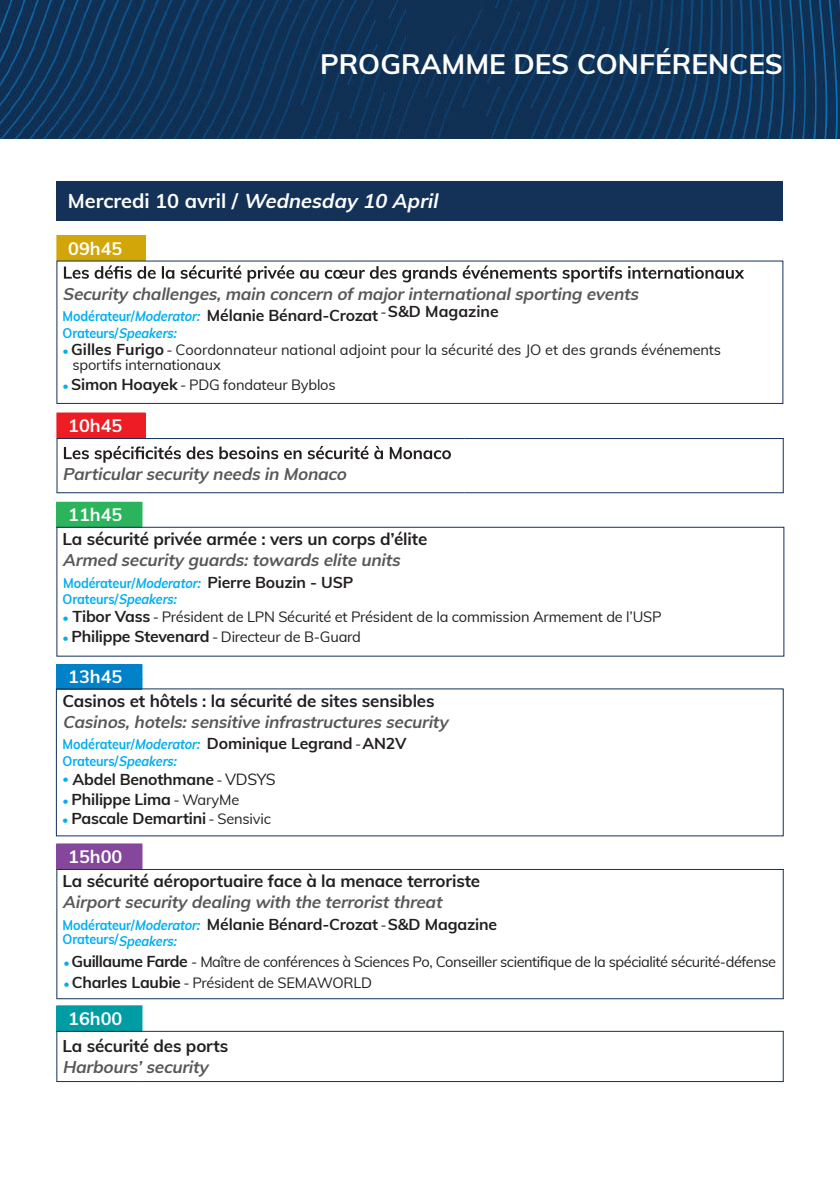
<style>
.page{position:relative;width:840px;height:1191px;background:#fff}
.page>*{position:absolute;margin:0;border:0;box-sizing:border-box;transform-origin:0 0}
.t1{font:700 28px "Muli";color:#fff}
.t2{font:700 20px "Muli";color:#fff}
.t3{font:700 18px "Muli";color:#fff}
.t4{font:italic 700 17px "Muli";color:#57585a}
.t5{font:700 17px "Muli";letter-spacing:-.01em;color:#231f20}
.t6{font:700 15.8px "Muli";letter-spacing:-.01em;color:#231f20}
.t7{font:14.6px "Muli";letter-spacing:-.015em;color:#231f20}
.t8{font:700 14px "Muli";letter-spacing:-.01em;color:#00aeef;scale:.9 1}
.t9{font:12px "Muli";color:#00aeef}
.s1{font-style:italic}
.s2{font-size:14px;color:#00aeef}
.s3{font-style:italic;font-size:14px;color:#00aeef}
.s4{font-weight:700;font-size:15.8px}
.s5{font-size:12px;color:#00aeef}
.s6{font-weight:400;font-size:14.6px}
.s7{font-weight:400}
.s8{font-weight:400;font-size:12px;color:#00aeef}
</style>
<div class="page">
<img style="left:0;top:0;width:839px;height:139px">
<div style="left:56px;top:181px;width:726px;height:39px;background:#143257"></div>
<div style="left:57px;top:235px;width:88px;height:26px;background:#d2a609"></div>
<hr style="left:56px;top:235px;width:89px;height:1px;background:#d2a609">
<svg style="left:56px;top:236px;width:1px;height:24px"></svg>
<svg style="left:64px;top:236px;width:679px;height:46px"></svg>
<div style="left:57px;top:413px;width:88px;height:25px;background:#ee1d23"></div>
<hr style="left:56px;top:412px;width:89px;height:1px;background:#ee1d23">
<svg style="left:56px;top:413px;width:1px;height:25px"></svg>
<hr style="left:56px;top:438px;width:89px;height:1px;background:#143257">
<hr style="left:56px;top:439px;width:1px;height:54px;background:#143257">
<hr style="left:145px;top:438px;width:319px;height:1px;background:#143257">
<hr style="left:464px;top:438px;width:319px;height:1px;background:#143257">
<hr style="left:782px;top:439px;width:1px;height:54px;background:#143257">
<hr style="left:56px;top:492px;width:89px;height:1px;background:#143257">
<hr style="left:145px;top:492px;width:319px;height:1px;background:#143257">
<hr style="left:464px;top:492px;width:319px;height:1px;background:#143257">
<svg style="left:64px;top:446px;width:386px;height:17px"></svg>
<div style="left:57px;top:502px;width:85px;height:26px;background:#2cb45d"></div>
<hr style="left:56px;top:502px;width:86px;height:1px;background:#2cb45d">
<svg style="left:56px;top:503px;width:1px;height:24px"></svg>
<div style="left:57px;top:664px;width:85px;height:25px;background:#0081c8"></div>
<svg style="left:56px;top:664px;width:1px;height:24px"></svg>
<div style="left:57px;top:844px;width:85px;height:25px;background:#84479b"></div>
<hr style="left:56px;top:843px;width:86px;height:1px;background:#84479b">
<svg style="left:56px;top:844px;width:1px;height:25px"></svg>
<hr style="left:56px;top:869px;width:86px;height:1px;background:#143257">
<hr style="left:56px;top:870px;width:1px;height:128px;background:#143257">
<hr style="left:142px;top:869px;width:641px;height:1px;background:#143257">
<hr style="left:782px;top:869px;width:1px;height:129px;background:#143257">
<hr style="left:56px;top:998px;width:86px;height:1px;background:#143257">
<hr style="left:142px;top:998px;width:641px;height:1px;background:#143257">
<div style="left:57px;top:1005px;width:85px;height:26px;background:#009ca4"></div>
<hr style="left:56px;top:1005px;width:86px;height:1px;background:#009ca4">
<svg style="left:56px;top:1006px;width:1px;height:24px"></svg>
<hr style="left:56px;top:1030px;width:86px;height:1px;background:#143257">
<hr style="left:56px;top:1031px;width:1px;height:50px;background:#143257">
<hr style="left:142px;top:1030px;width:641px;height:1px;background:#143257">
<hr style="left:782px;top:1031px;width:1px;height:50px;background:#143257">
<hr style="left:56px;top:1081px;width:86px;height:1px;background:#143257">
<hr style="left:142px;top:1081px;width:641px;height:1px;background:#143257">
<div style="left:56px;top:260px;width:727px;height:144px;border:1px solid #143257"></div>
<div style="left:56px;top:527px;width:728px;height:129px;border:1px solid #143257"></div>
<h1 class="t1" style="left:320px;top:44px;width:464px">PROGRAMME DES CONFÉRENCES</h1>
<h2 class="t2" style="left:68px;top:186px;width:376px">M e rc re d i 1 0 a v r i l / <span class="s1">Wednesday 10 April</span></h2>
<p class="t3" style="left:68px;top:235px;width:56px">09h45</p>
<p class="t4" style="left:63px;top:281px;width:581px">Security challenges,main concern ofmajorinternationalsporting events</p>
<p class="t6" style="left:63px;top:304px;width:437px"><span class="s2">Modérateur/</span><span class="s3">Moderator:</span> Mélanie Bénard-Crozat <sup>-</sup>S&amp;D Magazine</p>
<p class="t8" style="left:63px;top:322px;width:131px">Orateurs/<span class="s1">Speakers:</span></p>
<p class="t7" style="left:71px;top:339px;width:651px"><span class="s4">Gilles Furigo</span> - Coordonnateur national adjoint pour la sécurité des JO et des grands événements</p>
<p class="t7" style="left:62px;top:374px;width:275px"><span class="s5">•</span> <span class="s4">Simon Hoayek</span> - PDG fondateur Byblos</p>
<p class="t3" style="left:68px;top:412px;width:56px">10h45</p>
<p class="t4" style="left:63px;top:461px;width:289px">Particularsecurity needs in Monaco</p>
<p class="t3" style="left:68px;top:502px;width:56px">11h45</p>
<p class="t5" style="left:63px;top:527px;width:366px">La sécurité privée armée : vers un corps d’élite</p>
<p class="t4" style="left:63px;top:548px;width:343px">Armed security guards:towards elite units</p>
<p class="t8" style="left:63px;top:588px;width:131px">Orateurs/<span class="s1">Speakers:</span></p>
<p class="t7" style="left:72px;top:606px;width:590px"><span class="s4">Tibor Vass</span> - Président de LPN Sécurité et Président de la commission Armement de l’USP</p>
<p class="t7" style="left:63px;top:626px;width:300px"><span class="s5">•</span> <span class="s4">Philippe Stevenard</span> - Directeur de B-Guard</p>
<p class="t3" style="left:68px;top:663px;width:56px">13h45</p>
<p class="t5" style="left:63px;top:688px;width:373px">Casinos et hôtels : la sécurité de sites sensibles</p>
<p class="t4" style="left:63px;top:709px;width:386px">Casinos,hotels:sensitive infrastructures security</p>
<p class="t6" style="left:63px;top:732px;width:345px"><span class="s2">Modérateur/</span><span class="s3">Moderator:</span> Dominique Legrand <span class="s6">-</span>AN2V</p>
<p class="t8" style="left:63px;top:751px;width:131px">Orateurs/<span class="s1">Speakers:</span></p>
<p class="t6" style="left:72px;top:768px;width:204px">Abdel Benothmane <span class="s6">-</span> <span class="s7">VDSYS</span></p>
<p class="t6" style="left:62px;top:787px;width:178px"><span class="s8">•</span> Philippe Lima <span class="s6">- WaryMe</span></p>
<p class="t6" style="left:62px;top:806px;width:210px"><span class="s8">•</span> Pascale Demartini <span class="s6">- Sensivic</span></p>
<p class="t3" style="left:68px;top:843px;width:56px">15h00</p>
<p class="t5" style="left:63px;top:868px;width:419px">La sécurité aéroportuaire face à la menace terroriste</p>
<p class="t4" style="left:63px;top:889px;width:384px">Airportsecurity dealing with the terroristthreat</p>
<p class="t6" style="left:63px;top:912px;width:436px"><span class="s2">Modérateur/</span><span class="s3">Moderator:</span> Mélanie Bénard-Crozat <span class="s6">-</span>S&amp;D Magazine</p>
<p class="t8" style="left:63px;top:929px;width:131px">Orateurs/<span class="s1">Speakers:</span></p>
<p class="t7" style="left:71px;top:951px;width:705px"><span class="s4">Guillaume Farde</span> - Maître de conférences à Sciences Po, Conseiller scientifique de la spécialité sécurité-défense</p>
<p class="t7" style="left:63px;top:972px;width:310px"><span class="s5">•</span> <span class="s4">Charles Laubie</span> - Président de SEMAWORLD</p>
<p class="t3" style="left:68px;top:1005px;width:56px">16h00</p>
<p class="t5" style="left:63px;top:1033px;width:167px">La sécurité des ports</p>
<p class="t4" style="left:63px;top:1054px;width:147px">Harbours’security</p>
<p class="t9" style="left:63px;top:342px;width:8px">•</p>
<p class="t7" style="left:72px;top:354px;width:150px">sportifs internationaux</p>
<p class="t6" style="left:63px;top:570px;width:291px"><span class="s2">Modérateur/</span><span class="s3">Moderator:</span> Pierre Bouzin - USP</p>
<p class="t9" style="left:63px;top:609px;width:8px">•</p>
<p class="t9" style="left:63px;top:770px;width:8px">•</p>
<p class="t9" style="left:63px;top:953px;width:8px">•</p>
</div>
